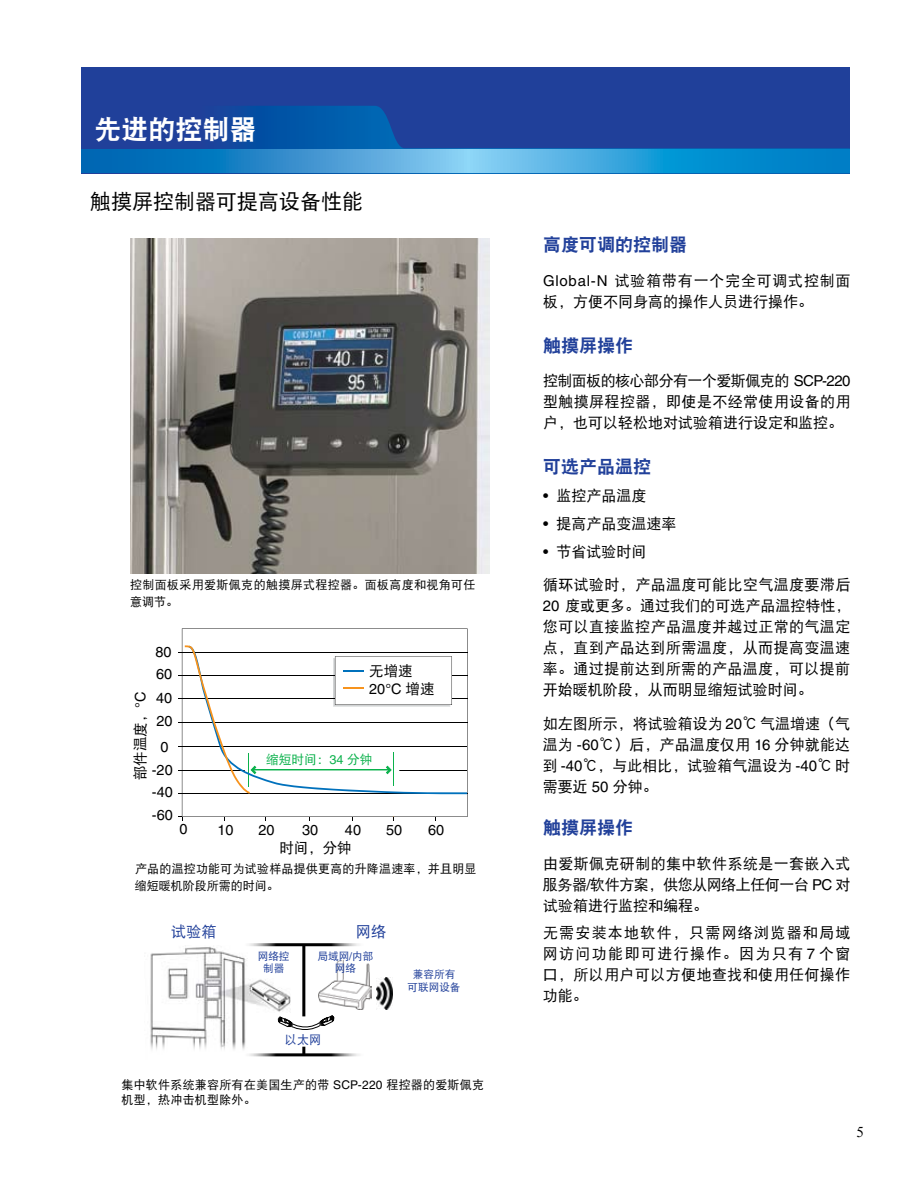
<style>
.page{position:relative;width:918px;height:1188px;background:#fff}
.page>*{position:absolute;margin:0;border:0;box-sizing:border-box;transform-origin:0 0}
.t1{font:27px "DFP Hei W9";color:#fff}
.t2{font:21px "DFP Hei W5";color:#000}
.t3{font:18px "DFP Hei W9";color:#21409a}
.t4{font:15.15px "DFP Hei W5";color:#21409a}
.t5{font:15px/21px "DFP Hei W5";letter-spacing:.01em;color:#000;text-align:justify}
.t6{font:15px "Times New Roman";color:#000}
.t7{font:14.4px "Helvetica LT Std";color:#000}
.t8{font:14.4px "DFP Hei W5 GBK EUC H";color:#000}
.t9{font:12.6px "DFP Hei W5 GBK EUC H";color:#0ab14b}
.t10{font:12.15px "DFP Hei W5";color:#21409a}
.t11{font:12px/16.5px "DFP Hei W5";letter-spacing:.02em;color:#000}
.t12{font:10.65px/12.1px "DFP Hei W5";color:#21409a;text-align:center}
.s1{font-family:"Helvetica LT Std"}
.s2{font-family:"DFP Hei W5 GBK EUC H"}
</style>
<div class="page">
<div style="left:81px;top:68px;width:769px;height:106px;background:#20409a"></div>
<svg style="left:81px;top:106px;width:769px;height:68px"></svg>
<svg style="left:81px;top:150px;width:769px;height:1px"></svg>
<svg style="left:81px;top:153px;width:769px;height:1px"></svg>
<svg style="left:81px;top:156px;width:769px;height:1px"></svg>
<svg style="left:81px;top:159px;width:769px;height:1px"></svg>
<svg style="left:81px;top:162px;width:769px;height:1px"></svg>
<svg style="left:81px;top:165px;width:769px;height:1px"></svg>
<svg style="left:81px;top:168px;width:769px;height:1px"></svg>
<svg style="left:81px;top:171px;width:769px;height:1px"></svg>
<hr style="left:178px;top:770px;width:289px;height:1px;background:#000">
<svg style="left:182px;top:629px;width:286px;height:188px"></svg>
<hr style="left:178px;top:793px;width:289px;height:1px;background:#000">
<hr style="left:178px;top:747px;width:289px;height:1px;background:#000">
<hr style="left:178px;top:722px;width:289px;height:1px;background:#000">
<hr style="left:178px;top:699px;width:289px;height:1px;background:#000">
<hr style="left:178px;top:675px;width:289px;height:1px;background:#000">
<hr style="left:178px;top:652px;width:289px;height:1px;background:#000">
<svg style="left:185px;top:645px;width:282px;height:149px"></svg>
<img style="left:130px;top:238px;width:360px;height:335px">
<img style="left:318px;top:961px;width:54px;height:49px">
<img style="left:377px;top:977px;width:15px;height:33px">
<img style="left:150px;top:946px;width:168px;height:111px">
<div style="left:138px;top:1043px;width:127px;height:44px;background:#fff"></div>
<hr style="left:302px;top:945px;width:3px;height:71px;background:#000">
<hr style="left:243px;top:943px;width:122px;height:3px;background:#000">
<svg style="left:302px;top:1047px;width:3px;height:6px"></svg>
<hr style="left:243px;top:1053px;width:122px;height:3px;background:#000">
<svg style="left:278px;top:1016px;width:56px;height:18px"></svg>
<h1 class="t1" style="left:94px;top:115px;width:163px">先进的控制器</h1>
<h2 class="t2" style="left:90px;top:190px;width:274px">触摸屏控制器可提高设备性能</h2>
<p class="t11" style="left:130px;top:576px;width:347px">控制面板采用爱斯佩克的触摸屏式程控器。面板高度和视角可任意调节。</p>
<p class="t7" style="left:156px;top:643px;width:18px">80</p>
<p class="t7" style="left:156px;top:665px;width:18px">60</p>
<p class="t8" style="left:133px;top:780px;width:90px;rotate:-90deg">部件温度，<span class="s1">°C</span></p>
<p class="t7" style="left:156px;top:690px;width:18px">40</p>
<p class="t7" style="left:157px;top:713px;width:18px">20</p>
<p class="t7" style="left:161px;top:738px;width:10px">0</p>
<p class="t7" style="left:152px;top:762px;width:22px">-20</p>
<p class="t7" style="left:152px;top:784px;width:22px">-40</p>
<p class="t7" style="left:152px;top:807px;width:22px">-60</p>
<p class="t8" style="left:369px;top:663px;width:45px">无增速</p>
<p class="t7" style="left:369px;top:680px;width:67px">20°C <span class="s2">增速</span></p>
<p class="t9" style="left:266px;top:753px;width:108px">缩短时间：<span class="s1">34</span> 分钟</p>
<p class="t7" style="left:179px;top:821px;width:10px">0</p>
<p class="t7" style="left:386px;top:821px;width:18px">50</p>
<p class="t7" style="left:217px;top:822px;width:18px">10</p>
<p class="t7" style="left:259px;top:822px;width:18px">20</p>
<p class="t7" style="left:302px;top:822px;width:18px">30</p>
<p class="t7" style="left:345px;top:822px;width:18px">40</p>
<p class="t7" style="left:428px;top:821px;width:18px">60</p>
<p class="t8" style="left:279px;top:840px;width:74px">时间，分钟</p>
<p class="t11" style="left:135px;top:860px;width:343px">产品的温控功能可为试验样品提供更高的升降温速率，并且明显缩短暖机阶段所需的时间。</p>
<p class="t4" style="left:171px;top:923px;width:47px">试验箱</p>
<p class="t4" style="left:356px;top:923px;width:32px">网络</p>
<p class="t12" style="left:258px;top:950px;width:33px">网络控制器</p>
<p class="t12" style="left:318px;top:950px;width:57px">局域网<span class="s1">/</span>内部网络</p>
<p class="t10" style="left:285px;top:1033px;width:38px">以太网</p>
<p class="t12" style="left:408px;top:968px;width:54px;line-height:12.8px">兼容所有可联网设备</p>
<p class="t11" style="left:122px;top:1078px;width:364px;line-height:14.4px">集中软件系统兼容所有在美国生产的带 <span class="s1">SCP-220</span> 程控器的爱斯佩克机型，热冲击机型除外。</p>
<p class="t3" style="left:543px;top:235px;width:145px">高度可调的控制器</p>
<p class="t5" style="left:543px;top:270px;width:309px"><span class="s1">Global-N</span> 试验箱带有一个完全可调式控制面板，方便不同身高的操作人员进行操作。</p>
<p class="t3" style="left:543px;top:336px;width:91px">触摸屏操作</p>
<p class="t5" style="left:543px;top:370px;width:309px">控制面板的核心部分有一个爱斯佩克的 <span class="s1">SCP-220</span>型触摸屏程控器，即使是不经常使用设备的用户，也可以轻松地对试验箱进行设定和监控。</p>
<p class="t3" style="left:543px;top:457px;width:109px">可选产品温控</p>
<p class="t5" style="left:543px;top:485px;width:105px"><span class="s1">•</span> 监控产品温度</p>
<p class="t5" style="left:543px;top:513px;width:135px"><span class="s1">•</span> 提高产品变温速率</p>
<p class="t5" style="left:543px;top:541px;width:105px"><span class="s1">•</span> 节省试验时间</p>
<p class="t5" style="left:543px;top:574px;width:309px">循环试验时，产品温度可能比空气温度要滞后<span class="s1">20</span> 度或更多。通过我们的可选产品温控特性，您可以直接监控产品温度并越过正常的气温定点，直到产品达到所需温度，从而提高变温速率。通过提前达到所需的产品温度，可以提前开始暖机阶段，从而明显缩短试验时间。</p>
<p class="t5" style="left:543px;top:713px;width:309px">如左图所示，将试验箱设为 <span class="s1">20</span>℃ 气温增速（气温为 <span class="s1">-60</span>℃）后，产品温度仅用 <span class="s1">16</span> 分钟就能达到 <span class="s1">-40</span>℃，与此相比，试验箱气温设为 <span class="s1">-40</span>℃ 时需要近 <span class="s1">50</span> 分钟。</p>
<p class="t3" style="left:543px;top:818px;width:91px">触摸屏操作</p>
<p class="t5" style="left:543px;top:853px;width:309px">由爱斯佩克研制的集中软件系统是一套嵌入式服务器<span class="s1">/</span>软件方案，供您从网络上任何一台 <span class="s1">PC</span> 对试验箱进行监控和编程。</p>
<p class="t5" style="left:543px;top:922px;width:309px">无需安装本地软件，只需网络浏览器和局域网访问功能即可进行操作。因为只有 <span class="s1">7</span> 个窗口，所以用户可以方便地查找和使用任何操作功能。</p>
<p class="t6" style="left:856px;top:1122px;width:9px">5</p>
</div>
